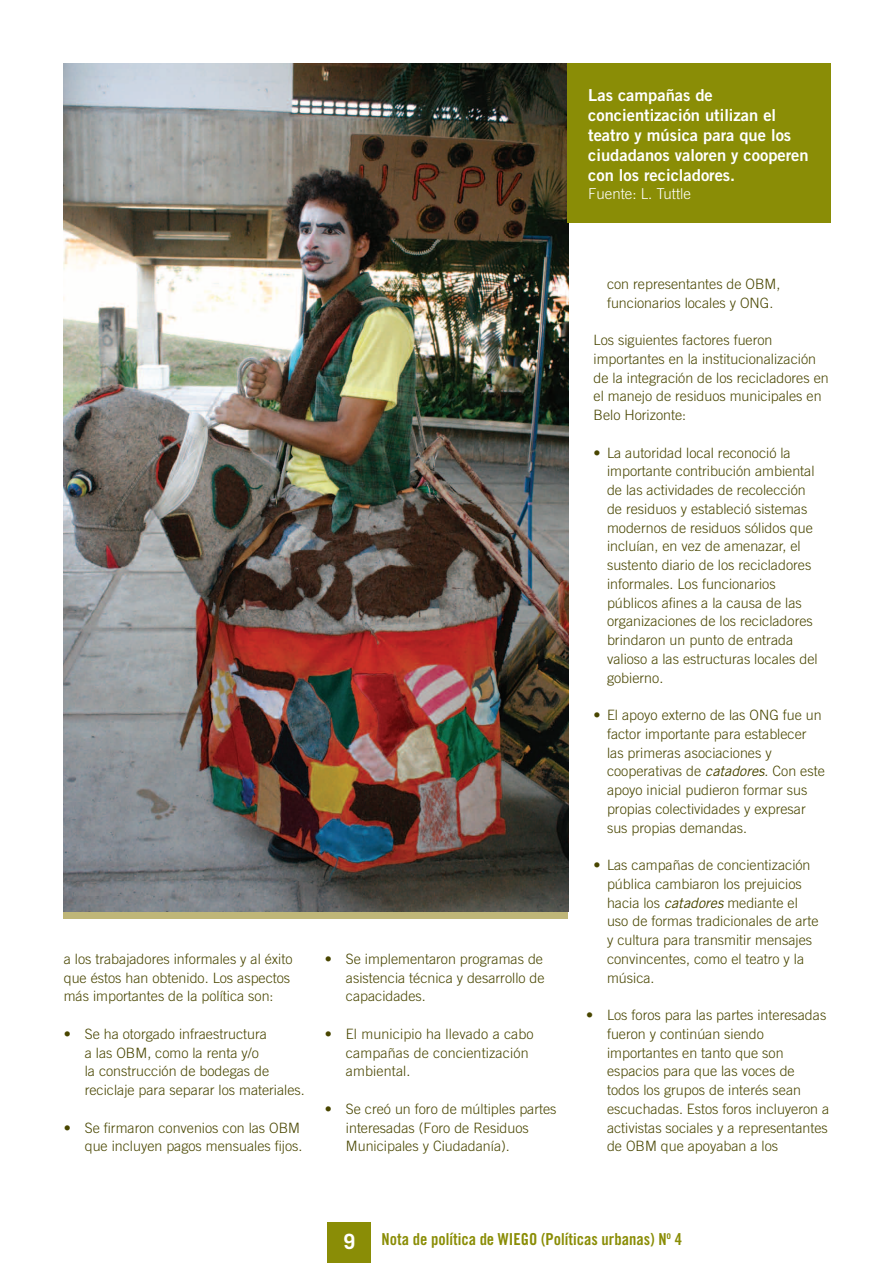
<style>
.page{position:relative;width:893px;height:1263px;background:#fff}
.page>*{position:absolute;margin:0;border:0;box-sizing:border-box;transform-origin:0 0}
.t1{font:700 21px "Trade Gothic";color:#fff}
.Caption2{font:16.5px/19.8px "Trade Gothic Bold Two";color:#fff}
.t2{font:16.5px "Trade Gothic Bold Cond Twenty";color:#8a8d06}
.Caption2-2{font:300 15px "Trade Gothic";color:#fff}
.bullets{font:300 14.25px/18.8px "Trade Gothic";color:#494600}
.Body1{font:300 14.25px/18.8px "Trade Gothic";color:#494600}
.s1{font-weight:400;font-style:italic}
</style>
<div class="page">
<div style="left:327px;top:1222px;width:44px;height:41px;background:#8a8d06"></div>
<img style="left:64px;top:64px;width:504px;height:848px">
<div style="left:567px;top:64px;width:263px;height:159px;background:#8a8d06"></div>
<p class="Caption2" style="left:588px;top:85px;width:222px">Las campañas de concientización utilizan el teatro y música para que los ciudadanos valoren y cooperen con los recicladores.</p>
<p class="Caption2-2" style="left:588px;top:184px;width:104px">Fuente: L. Tuttle</p>
<p class="Body1" style="left:64px;top:949px;width:230px">a los trabajadores informales y al éxito que éstos han obtenido. Los aspectos más importantes de la política son:</p>
<p class="bullets" style="left:85px;top:1024px;width:222px;text-indent:-21px">• Se ha otorgado infraestructura<br>a las OBM, como la renta y/o<br>la construcción de bodegas de reciclaje para separar los materiales.</p>
<p class="bullets" style="left:64px;top:1118px;width:240px;text-align:right">• Se firmaron convenios con las OBM que incluyen pagos mensuales fijos.</p>
<p class="bullets" style="left:346px;top:949px;width:200px;text-align:justify;text-indent:-21px">• Se implementaron programas de asistencia técnica y desarrollo de capacidades.</p>
<p class="bullets" style="left:346px;top:1024px;width:189px;text-indent:-21px">• El municipio ha llevado a cabo campañas de concientización ambiental.</p>
<p class="bullets" style="left:346px;top:1099px;width:212px;text-indent:-21px">• Se creó un foro de múltiples partes interesadas (Foro de Residuos<br>Municipales y Ciudadanía).</p>
<p class="bullets" style="left:607px;top:274px;width:175px">con representantes de OBM, funcionarios locales y ONG.</p>
<p class="Body1" style="left:594px;top:330px;width:237px">Los siguientes factores fueron importantes en la institucionalización de la integración de los recicladores en el manejo de residuos municipales en Belo Horizonte:</p>
<p class="bullets" style="left:607px;top:443px;width:212px;text-indent:-13px">• La autoridad local reconoció la importante contribución ambiental de las actividades de recolección de residuos y estableció sistemas modernos de residuos sólidos que incluían, en vez de amenazar, el sustento diario de los recicladores informales. Los funcionarios públicos afines a la causa de las organizaciones de los recicladores brindaron un punto de entrada valioso a las estructuras locales del gobierno.</p>
<p class="bullets" style="left:607px;top:705px;width:219px;text-indent:-13px">• El apoyo externo de las ONG fue un factor importante para establecer las primeras asociaciones y cooperativas de <span class="s1">catadores</span>. Con este apoyo inicial pudieron formar sus propias colectividades y expresar sus propias demandas.</p>
<p class="bullets" style="left:607px;top:855px;width:213px;text-indent:-13px">• Las campañas de concientización pública cambiaron los prejuicios hacia los <span class="s1">catadores</span> mediante el uso de formas tradicionales de arte y cultura para transmitir mensajes convincentes, como el teatro y la música.</p>
<p class="bullets" style="left:607px;top:1005px;width:224px;text-indent:-21px">• Los foros para las partes interesadas fueron y continúan siendo importantes en tanto que son espacios para que las voces de todos los grupos de interés sean escuchadas. Estos foros incluyeron a activistas sociales y a representantes de OBM que apoyaban a los</p>
<h1 class="t1" style="left:344px;top:1228px;width:13px">9</h1>
<p class="t2" style="left:382px;top:1229px;width:302px">Nota de política de WIEGO (Políticas urbanas) N<sup>o</sup> 4</p>
</div>
